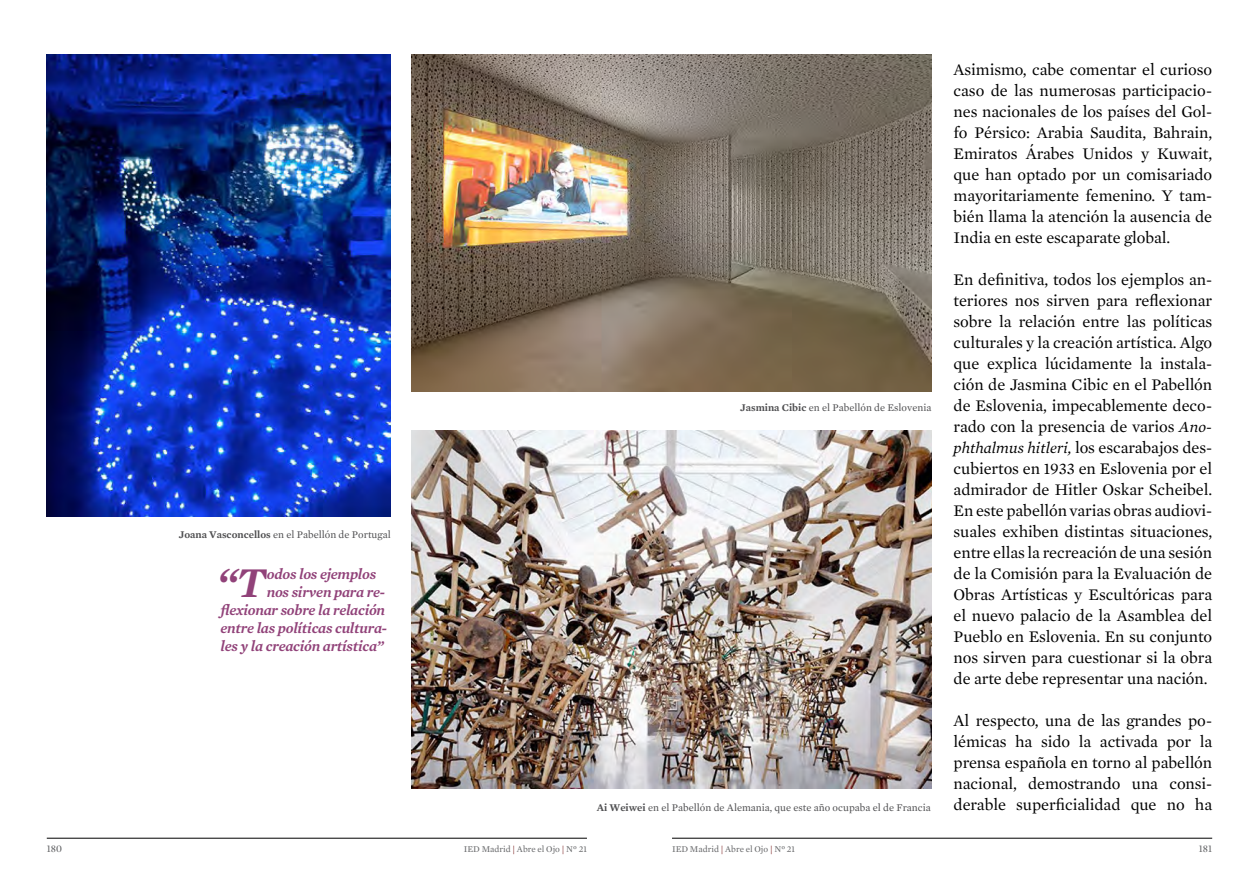
<style>
.page{position:relative;width:1259px;height:893px;background:#fff}
.page>*{position:absolute;margin:0;border:0;box-sizing:border-box;transform-origin:0 0}
.t1{font:italic 600 43.2px "Mercury Text G1";color:#914279}
.t2{font:16.5px/21px "Mercury Text G1 Roman";letter-spacing:-.005em;color:#000;text-align:justify}
.t3{font:italic 600 15px "Mercury Text G1";letter-spacing:-.02em;color:#914279}
.t4{font:10.5px "Mercury Text G1 Roman";color:#4d4d4f}
.t5{font:10.5px "Mercury Display Roman";color:#636466}
.t6{font:9px "Mercury Text G1 Roman";color:#636466}
.s1{font-family:"Mercury Text G1";font-weight:600}
.s2{font-family:"Mercury Text G1";font-style:italic;font-size:15.75px}
.s3{color:#690000}
</style>
<div class="page">
<hr style="left:47px;top:838px;width:540px;height:1px;background:#000">
<hr style="left:672px;top:838px;width:540px;height:1px;background:#000">
<img style="left:47px;top:54px;width:344px;height:462px">
<img style="left:412px;top:54px;width:519px;height:337px">
<img style="left:412px;top:431px;width:519px;height:358px">
<p class="t4" style="left:179px;top:528px;width:213px"><span class="s1">Joana Vasconcellos</span> en el Pabellón de Portugal</p>
<h1 class="t1" style="left:218px;top:556px;width:50px">“T</h1>
<p class="t3" style="left:267px;top:565px;width:111px">odos los ejemplos</p>
<p class="t3" style="left:267px;top:583px;width:120px">nos sirven para re-</p>
<p class="t3" style="left:220px;top:601px;width:166px">flexionar sobre la relación</p>
<p class="t3" style="left:220px;top:619px;width:168px">entre las políticas cultura-</p>
<p class="t3" style="left:220px;top:637px;width:165px">les y la creación artística”</p>
<p class="t4" style="left:740px;top:401px;width:193px"><span class="s1">Jasmina Cibic</span> en el Pabellón de Eslovenia</p>
<p class="t4" style="left:596px;top:801px;width:336px"><span class="s1">Ai Weiwei</span> en el Pabellón de Alemania, que este año ocupaba el de Francia</p>
<p class="t2" style="left:953px;top:59px;width:260px">Asimismo, cabe comentar el curioso caso de las numerosas participacio&shy;nes nacionales de los países del Gol&shy;fo Pérsico: Arabia Saudita, Bahrain, Emiratos Árabes Unidos y Kuwait, que han optado por un comisariado mayoritariamente femenino. Y tam&shy;bién llama la atención la ausencia de India en este escaparate global.</p>
<p class="t2" style="left:953px;top:269px;width:260px">En definitiva, todos los ejemplos an&shy;teriores nos sirven para reflexionar sobre la relación entre las políticas culturales y la creación artística. Algo que explica lúcidamente la instala&shy;ción de Jasmina Cibic en el Pabellón de Eslovenia, impecablemente deco&shy;rado con la presencia de varios <span class="s2">Ano&shy;phthalmus hitleri,</span> los escarabajos des&shy;cubiertos en 1933 en Eslovenia por el admirador de Hitler Oskar Scheibel.<br>En este pabellón varias obras audiovi&shy;suales exhiben distintas situaciones, entre ellas la recreación de una sesión de la Comisión para la Evaluación de Obras Artísticas y Escultóricas para el nuevo palacio de la Asamblea del Pueblo en Eslovenia. En su conjunto nos sirven para cuestionar si la obra de arte debe representar una nación.</p>
<p class="t2" style="left:953px;top:710px;width:260px">Al respecto, una de las grandes po&shy;lémicas ha sido la activada por la prensa española en torno al pabellón nacional, demostrando una consi&shy;derable superficialidad que no ha</p>
<p class="t5" style="left:47px;top:843px;width:17px">180</p>
<p class="t6" style="left:464px;top:844px;width:125px">IED Madrid <span class="s3">|</span> Abre el Ojo <span class="s3">|</span> Nº 21</p>
<p class="t6" style="left:672px;top:844px;width:125px">IED Madrid <span class="s3">|</span> Abre el Ojo <span class="s3">|</span> Nº 21</p>
<p class="t5" style="left:1199px;top:843px;width:15px">181</p>
</div>
